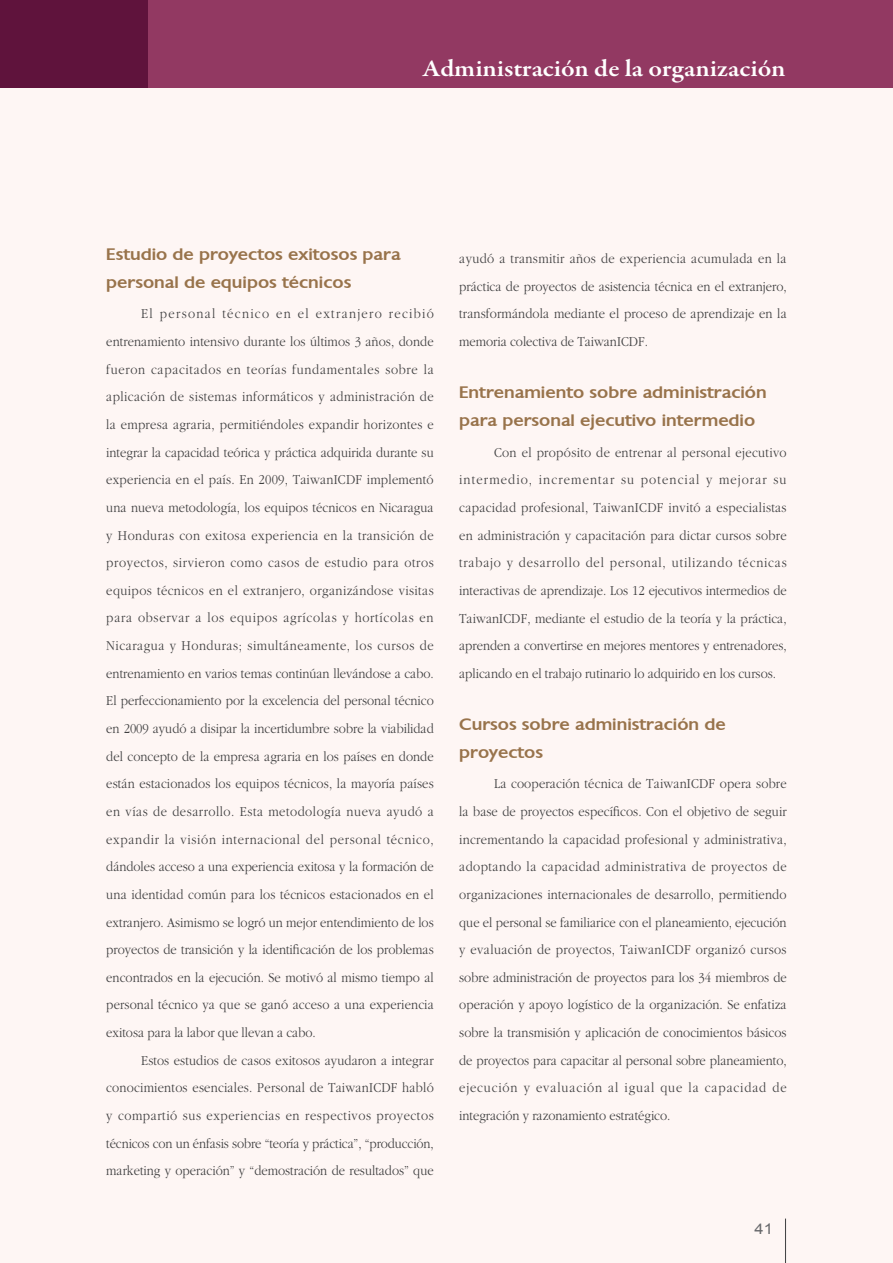
<style>
.page{position:relative;width:893px;height:1263px;background:#fef6f4}
.page>*{position:absolute;margin:0;border:0;box-sizing:border-box;transform-origin:0 0}
.t1{font:600 24.3px "Garamond Premr Pro";color:#fff;scale:1.11 1}
.t2{font:500 16.2px/27.6px "Chantilly";color:#98734b;scale:1.11 1}
.t3{font:14.85px "Arial";color:#67686b;scale:1.11 1}
.t4{font:300 14.1px/27.6px "Aplgaram";color:#3e3e3f;text-align:justify;scale:1.11 1}
</style>
<div class="page">
<div style="left:0;top:0;width:893px;height:88px;background:#923962"></div>
<div style="left:0;top:0;width:148px;height:88px;background:#5f133c"></div>
<hr style="left:785px;top:1218px;width:1px;height:45px;background:#454647">
<h1 class="t1" style="left:423px;top:59px;width:329px">Administración de la organización</h1>
<p class="t2" style="left:106px;top:240px;width:267px">Estudio de proyectos exitosos para personal de equipos técnicos</p>
<p class="t4" style="left:106px;top:301px;width:296px;text-indent:35px">El personal técnico en el extranjero recibió entrenamiento intensivo durante los últimos 3 años, donde fueron capacitados en teorías fundamentales sobre la aplicación de sistemas informáticos y administración de la empresa agraria, permitiéndoles expandir horizontes e integrar la capacidad teórica y práctica adquirida durante su experiencia en el país. En 2009, TaiwanICDF implementó una nueva metodología, los equipos técnicos en Nicaragua y Honduras con exitosa experiencia en la transición de proyectos, sirvieron como casos de estudio para otros equipos técnicos en el extranjero, organizándose visitas para observar a los equipos agrícolas y hortícolas en Nicaragua y Honduras; simultáneamente, los cursos de entrenamiento en varios temas continúan llevándose a cabo.<br>El perfeccionamiento por la excelencia del personal técnico en 2009 ayudó a disipar la incertidumbre sobre la viabilidad del concepto de la empresa agraria en los países en donde están estacionados los equipos técnicos, la mayoría países en vías de desarrollo. Esta metodología nueva ayudó a expandir la visión internacional del personal técnico, dándoles acceso a una experiencia exitosa y la formación de una identidad común para los técnicos estacionados en el extranjero. Asimismo se logró un mejor entendimiento de los proyectos de transición y la identificación de los problemas encontrados en la ejecución. Se motivó al mismo tiempo al personal técnico ya que se ganó acceso a una experiencia exitosa para la labor que llevan a cabo.</p>
<p class="t4" style="left:106px;top:1047px;width:297px;text-indent:35px">Estos estudios de casos exitosos ayudaron a integrar conocimientos esenciales. Personal de TaiwanICDF habló y compartió sus experiencias en respectivos proyectos técnicos con un énfasis sobre “teoría y práctica”, “producción, marketing y operación” y “demostración de resultados” que</p>
<p class="t4" style="left:459px;top:246px;width:296px">ayudó a transmitir años de experiencia acumulada en la práctica de proyectos de asistencia técnica en el extranjero, transformándola mediante el proceso de aprendizaje en la memoria colectiva de TaiwanICDF.</p>
<p class="t2" style="left:459px;top:378px;width:279px">Entrenamiento sobre administración para personal ejecutivo intermedio</p>
<p class="t4" style="left:459px;top:439px;width:296px;text-indent:35px">Con el propósito de entrenar al personal ejecutivo intermedio, incrementar su potencial y mejorar su capacidad profesional, TaiwanICDF invitó a especialistas en administración y capacitación para dictar cursos sobre trabajo y desarrollo del personal, utilizando técnicas interactivas de aprendizaje. Los 12 ejecutivos intermedios de TaiwanICDF, mediante el estudio de la teoría y la práctica, aprenden a convertirse en mejores mentores y entrenadores, aplicando en el trabajo rutinario lo adquirido en los cursos.</p>
<p class="t2" style="left:459px;top:710px;width:242px">Cursos sobre administración de proyectos</p>
<p class="t4" style="left:459px;top:771px;width:296px;text-indent:35px">La cooperación técnica de TaiwanICDF opera sobre la base de proyectos específicos. Con el objetivo de seguir incrementando la capacidad profesional y administrativa, adoptando la capacidad administrativa de proyectos de organizaciones internacionales de desarrollo, permitiendo que el personal se familiarice con el planeamiento, ejecución y evaluación de proyectos, TaiwanICDF organizó cursos sobre administración de proyectos para los 34 miembros de operación y apoyo logístico de la organización. Se enfatiza sobre la transmisión y aplicación de conocimientos básicos de proyectos para capacitar al personal sobre planeamiento, ejecución y evaluación al igual que la capacidad de integración y razonamiento estratégico.</p>
<p class="t3" style="left:754px;top:1220px;width:18px">41</p>
</div>
